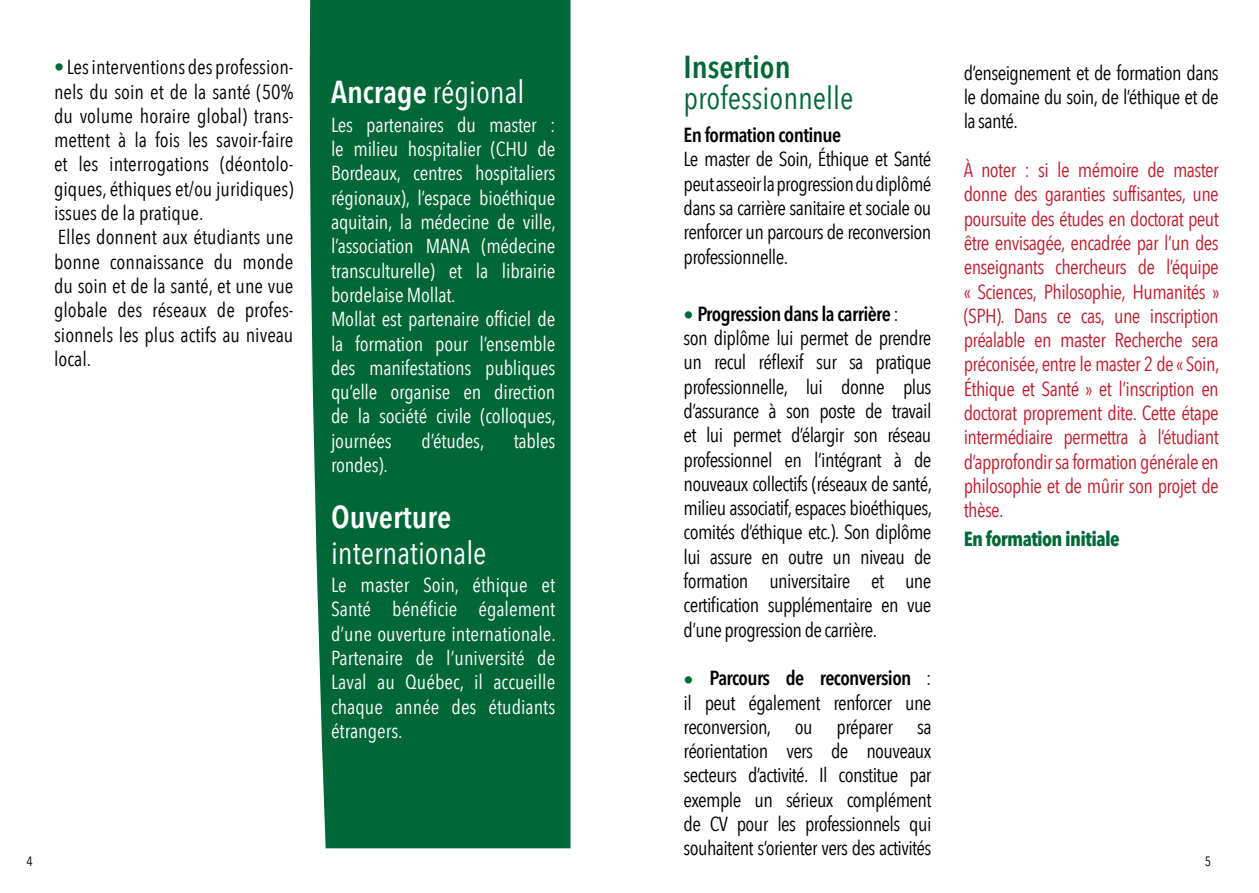
<style>
.page{position:relative;width:1259px;height:893px;background:#fff}
.page>*{position:absolute;margin:0;border:0;box-sizing:border-box;transform-origin:0 0}
.t1{font:31.5px "Avenir Next Condensed";color:#fff}
.t2{font:31.5px "Avenir Next Condensed";color:#006838}
.t3{font:600 condensed 31.5px "Avenir Next LT Pro";color:#006838}
.t4{font:600 condensed 31.5px "Avenir Next LT Pro";color:#fff}
.t5{font:20.25px/24.3px "Avenir Next Condensed";color:#000;text-align:justify}
.t6{font:20.25px/24.3px "Avenir Next Condensed";letter-spacing:-.01em;color:#fff}
.t7{font:20.25px/24.3px "Avenir Next Condensed";letter-spacing:-.03em;color:#be1e2d;text-align:justify}
.t8{font:600 condensed 20.25px "Avenir Next LT Pro";letter-spacing:-.03em;color:#000}
.t9{font:700 condensed 20.25px "Avenir Next LT Pro";letter-spacing:-.03em;color:#006838}
.t10{font:13.5px "Avenir Next Condensed";color:#000}
.s1{font-family:"Avenir Next Condensed";font-weight:400;font-stretch:normal;color:#006838}
.s2{font-family:"Avenir Next Condensed";font-weight:400;font-stretch:normal}
.s3{color:#006838}
.s4{font-family:"Avenir Next LT Pro";font-weight:600;font-stretch:condensed}
</style>
<div class="page">
<div style="left:309px;top:0;width:261px;height:848px;background:#006838"></div>
<h1 class="t3" style="left:683px;top:48px;width:109px">Insertion</h1>
<h1 class="t2" style="left:683px;top:71px;width:171px">professionnelle</h1>
<p class="t8" style="left:683px;top:123px;width:159px">En formation continue</p>
<p class="t5" style="left:683px;top:146px;width:249px">Le master de Soin, Éthique et Santé peut asseoir la progression du diplômé dans sa carrière sanitaire et sociale ou renforcer un parcours de reconversion professionnelle.</p>
<p class="t8" style="left:683px;top:301px;width:217px"><span class="s1">•</span> Progression dans la carrière <span class="s2">:</span></p>
<p class="t5" style="left:683px;top:325px;width:250px">son diplôme lui permet de prendre un recul réflexif sur sa pratique professionnelle, lui donne plus d’assurance à son poste de travail et lui permet d’élargir son réseau professionnel en l’intégrant à de nouveaux collectifs (réseaux de santé, milieu associatif, espaces bioéthiques, comités d’éthique etc.). Son diplôme lui assure en outre un niveau de formation universitaire et une certification supplémentaire en vue d’une progression de carrière.</p>
<p class="t8" style="left:683px;top:666px;width:249px"><span class="s1">•</span> Parcours de reconversion <span class="s2">:</span></p>
<p class="t5" style="left:683px;top:689px;width:249px">il peut également renforcer une reconversion, ou préparer sa réorientation vers de nouveaux secteurs d’activité. Il constitue par exemple un sérieux complément de CV pour les professionnels qui souhaitent s’orienter vers des activités</p>
<p class="t5" style="left:54px;top:54px;width:241px;text-align:left"><span class="s3">•</span> Les interventions des profession&shy;nels du soin et de la santé (50% du volume horaire global) trans&shy;mettent à la fois les savoir-faire et les interrogations (déontolo&shy;giques, éthiques et/ou juridiques) issues de la pratique.<br>Elles donnent aux étudiants une bonne connaissance du monde du soin et de la santé, et une vue globale des réseaux de profes&shy;sionnels les plus actifs au niveau local.</p>
<p class="t5" style="left:963px;top:60px;width:257px">d’enseignement et de formation dans le domaine du soin, de l’éthique et de la santé.</p>
<p class="t7" style="left:963px;top:157px;width:257px">À noter : si le mémoire de master donne des garanties suffisantes, une poursuite des études en doctorat peut être envisagée, encadrée par l’un des enseignants chercheurs de l’équipe « Sciences, Philosophie, Humanités » (SPH). Dans ce cas, une inscription préalable en master Recherche sera préconisée, entre le master 2 de « Soin, Éthique et Santé » et l’inscription en doctorat proprement dite. Cette étape intermédiaire permettra à l’étudiant d’approfondir sa formation générale en philosophie et de mûrir son projet de thèse.</p>
<p class="t9" style="left:963px;top:526px;width:158px">En formation initiale</p>
<h1 class="t1" style="left:331px;top:65px;width:195px"><span class="s4">Ancrage</span> régional</h1>
<p class="t6" style="left:331px;top:112px;width:226px">Les partenaires du master : le milieu hospitalier (CHU de<br>Bordeaux, centres hospitaliers régionaux), l’espace bioéthique aquitain, la médecine de ville, l’association MANA (médecine transculturelle) et la librairie bordelaise Mollat.<br>Mollat est partenaire officiel de la formation pour l’ensemble des manifestations publiques qu’elle organise en direction de la société civile (colloques, journées</p>
<p class="t6" style="left:421px;top:427px;width:64px">d’études,</p>
<p class="t6" style="left:514px;top:427px;width:43px">tables</p>
<p class="t6" style="left:331px;top:452px;width:58px">rondes).</p>
<h1 class="t4" style="left:331px;top:498px;width:122px">Ouverture</h1>
<h1 class="t1" style="left:331px;top:526px;width:157px">internationale</h1>
<p class="t6" style="left:331px;top:572px;width:226px;text-align:justify">Le master Soin, éthique et Santé bénéficie également d’une ouverture internationale.<br>Partenaire de l’université de Laval au Québec, il accueille chaque année des étudiants étrangers.</p>
<p class="t10" style="left:26px;top:850px;width:8px">4</p>
<p class="t10" style="left:1205px;top:850px;width:8px">5</p>
</div>
